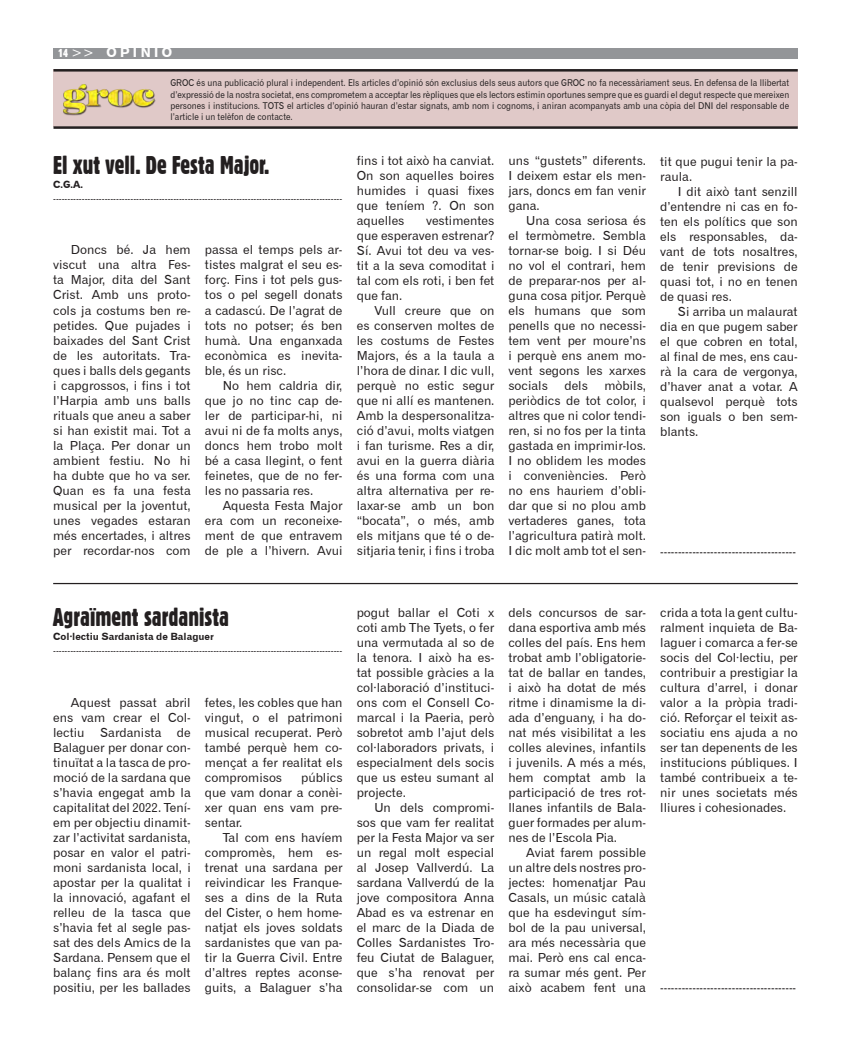
<style>
.page{position:relative;width:851px;height:1053px;background:#fff}
.page>*{position:absolute;margin:0;border:0;box-sizing:border-box;transform-origin:0 0}
.t1{font:25px "Gothic 821 Condensed BT";color:#231f20;scale:.95 1}
.t2{font:13.75px "Gothic 725 BT Black A";letter-spacing:.25em;color:#fff}
.t3{font:12.5px/15px "Gothic 720 BT Roman B";color:#231f20;text-align:justify}
.t4{font:10px "Gothic 720 BT Roman B";color:#231f20}
.t5{font:10px "Gothic 720 BT Bold B";color:#231f20}
.t6{font:9.38px/11.2px "Gothic 720 BT Roman B";color:#231f20;text-align:justify;scale:.9 1}
.s1{font-family:"Gothic 821 Condensed BT";font-size:11.25px}
.s2{font-family:"Gothic 720 BT Roman B"}
</style>
<div class="page">
<div style="left:53px;top:48px;width:744px;height:10px;background:#939598"></div>
<div style="left:53px;top:69px;width:744px;height:58px;background:#e0c9c8"></div>
<hr style="left:53px;top:126px;width:744px;height:3px;background:#231f20">
<hr style="left:53px;top:69px;width:744px;height:3px;background:#231f20">
<img style="left:63px;top:84px;width:93px;height:32px">
<hr style="left:53px;top:583px;width:744px;height:1px;background:#231f20">
<p class="t2" style="left:58px;top:44px;width:116px"><span class="s1">14</span><span class="s2">&gt;&gt;</span> OPINIÓ</p>
<p class="t6" style="left:170px;top:77px;width:689px">GROC és una publicació plural i independent. Els articles d’opinió són exclusius dels seus autors que GROC no fa necessàriament seus. En defensa de la llibertat d’expressió de la nostra societat, ens comprometem a acceptar les rèpliques que els lectors estimin oportunes sempre que es guardi el degut respecte que mereixen persones i institucions. TOTS el articles d’opinió hauran d’estar signats, amb nom i cognoms, i aniran acompanyats amb una còpia del DNI del responsable de l’article i un telèfon de contacte.</p>
<p class="t1" style="left:53px;top:150px;width:229px">El xut vell. De Festa Major.</p>
<p class="t5" style="left:53px;top:178px;width:31px">C.G.A.</p>
<p class="t4" style="left:53px;top:192px;width:290px">-----------------------------------------------------------------------------------------------------</p>
<p class="t3" style="left:53px;top:242px;width:139px;text-indent:18px">Doncs bé. Ja hem viscut una altra Fes&shy;ta Major, dita del Sant Crist. Amb uns proto&shy;cols ja costums ben re&shy;petides. Que pujades i baixades del Sant Crist de les autoritats. Tra&shy;ques i balls dels gegants i capgrossos, i fins i tot l’Harpia amb uns balls rituals que aneu a saber si han existit mai. Tot a la Plaça. Per donar un ambient festiu. No hi ha dubte que ho va ser.<br>Quan es fa una festa musical per la joventut, unes vegades estaran més encertades, i altres per recordar-nos com</p>
<p class="t3" style="left:205px;top:242px;width:139px">passa el temps pels ar&shy;tistes malgrat el seu es&shy;forç. Fins i tot pels gus&shy;tos o pel segell donats a cadascú. De l’agrat de tots no potser; és ben humà. Una enganxada econòmica es inevita&shy;ble, és un risc.</p>
<p class="t3" style="left:205px;top:377px;width:139px;text-indent:18px">No hem caldria dir, que jo no tinc cap de&shy;ler de participar-hi, ni avui ni de fa molts anys, doncs hem trobo molt bé a casa llegint, o fent feinetes, que de no fer&shy;les no passaria res.</p>
<p class="t3" style="left:205px;top:497px;width:139px;text-indent:18px">Aquesta Festa Major era com un reconeixe&shy;ment de que entravem de ple a l’hivern. Avui</p>
<p class="t3" style="left:357px;top:152px;width:139px">fins i tot això ha canviat.<br>On son aquelles boires humides i quasi fixes que teníem ?. On son aquelles</p>
<p class="t3" style="left:357px;top:212px;width:139px;text-indent:69px">vestimentes que esperaven estrenar?<br>Sí. Avui tot deu va ves&shy;tit a la seva comoditat i tal com els roti, i ben fet que fan.</p>
<p class="t3" style="left:357px;top:302px;width:139px;text-indent:18px">Vull creure que on es conserven moltes de les costums de Festes Majors, és a la taula a l’hora de dinar. I dic vull, perquè no estic segur que ni allí es mantenen.<br>Amb la despersonalitza&shy;ció d’avui, molts viatgen i fan turisme. Res a dir, avui en la guerra diària és una forma com una altra alternativa per re&shy;laxar-se amb un bon “bocata”, o més, amb els mitjans que té o de&shy;sitjaria tenir, i fins i troba</p>
<p class="t3" style="left:508px;top:152px;width:139px">uns “gustets” diferents.<br>I deixem estar els men&shy;jars, doncs em fan venir gana.</p>
<p class="t3" style="left:508px;top:212px;width:139px;text-indent:18px">Una cosa seriosa és el termòmetre. Sembla tornar-se boig. I si Déu no vol el contrari, hem de preparar-nos per al&shy;guna cosa pitjor. Perquè els humans que som penells que no necessi&shy;tem vent per moure’ns i perquè ens anem mo&shy;vent segons les xarxes socials</p>
<p class="t3" style="left:508px;top:377px;width:139px;text-indent:96px">mòbils, periòdics de tot color, i altres que ni color tendi&shy;ren, si no fos per la tinta gastada en imprimir-los.<br>I no oblidem les modes i conveniències. Però no ens hauriem d’obli&shy;dar que si no plou amb vertaderes ganes, tota l’agricultura patirà molt.<br>I dic molt amb tot el sen-</p>
<p class="t3" style="left:564px;top:377px;width:25px">dels</p>
<p class="t3" style="left:660px;top:153px;width:139px">tit que pugui tenir la pa&shy;raula.</p>
<p class="t3" style="left:660px;top:183px;width:139px;text-indent:18px">I dit això tant senzill d’entendre ni cas en fo&shy;ten els polítics que son els responsables, da&shy;vant de tots nosaltres, de tenir previsions de quasi tot, i no en tenen de quasi res.</p>
<p class="t3" style="left:660px;top:303px;width:139px;text-indent:18px">Si arriba un malaurat dia en que pugem saber el que cobren en total, al final de mes, ens cau&shy;rà la cara de vergonya, d’haver anat a votar. A qualsevol perquè tots son iguals o ben sem&shy;blants.</p>
<p class="t3" style="left:660px;top:543px;width:137px">--------------------------------------</p>
<p class="t1" style="left:53px;top:602px;width:187px">Agraïment sardanista</p>
<p class="t5" style="left:53px;top:630px;width:162px">Col·lectiu Sardanista de Balaguer</p>
<p class="t4" style="left:53px;top:644px;width:290px">-----------------------------------------------------------------------------------------------------</p>
<p class="t3" style="left:53px;top:695px;width:139px;text-indent:18px">Aquest passat abril ens vam crear el Col· lectiu Sardanista de Balaguer per donar con&shy;tinuïtat a la tasca de pro&shy;moció de la sardana que s’havia engegat amb la capitalitat del 2022. Tení&shy;em per objectiu dinamit&shy;zar l’activitat sardanista, posar en valor el patri&shy;moni sardanista local, i apostar per la qualitat i la innovació, agafant el relleu de la tasca que s’havia fet al segle pas&shy;sat des dels Amics de la Sardana. Pensem que el balanç fins ara és molt positiu, per les ballades</p>
<p class="t3" style="left:205px;top:695px;width:139px">fetes, les cobles que han vingut, o el patrimoni musical recuperat. Però també perquè hem co&shy;mençat a fer realitat els compromisos</p>
<p class="t3" style="left:205px;top:770px;width:139px;text-indent:96px">públics que vam donar a conèi&shy;xer quan ens vam pre&shy;sentar.</p>
<p class="t3" style="left:205px;top:830px;width:139px;text-indent:18px">Tal com ens havíem compromès, hem es&shy;trenat una sardana per reivindicar les Franque&shy;ses a dins de la Ruta del Cister, o hem home&shy;natjat els joves soldats sardanistes que van pa&shy;tir la Guerra Civil. Entre d’altres reptes aconse&shy;guits, a Balaguer s’ha</p>
<p class="t3" style="left:356px;top:605px;width:139px">pogut ballar el Coti x coti amb The Tyets, o fer una vermutada al so de la tenora. I això ha es&shy;tat possible gràcies a la col·laboració d’instituci&shy;ons com el Consell Co&shy;marcal i la Paeria, però sobretot amb l’ajut dels col·laboradors privats, i especialment dels socis que us esteu sumant al projecte.</p>
<p class="t3" style="left:356px;top:800px;width:139px;text-indent:18px">Un dels compromi&shy;sos que vam fer realitat per la Festa Major va ser un regal molt especial al Josep Vallverdú. La sardana Vallverdú de la jove compositora Anna Abad es va estrenar en el marc de la Diada de Colles Sardanistes Tro&shy;feu Ciutat de Balaguer, que s’ha renovat per consolidar-se com un</p>
<p class="t3" style="left:508px;top:605px;width:139px">dels concursos de sar&shy;dana esportiva amb més colles del país. Ens hem trobat amb l’obligatorie&shy;tat de ballar en tandes, i això ha dotat de més ritme i dinamisme la di&shy;ada d’enguany, i ha do&shy;nat més visibilitat a les colles alevines, infantils i juvenils. A més a més, hem comptat amb la participació de tres rot&shy;llanes infantils de Bala&shy;guer formades per alum&shy;nes de l’Escola Pia.</p>
<p class="t3" style="left:508px;top:845px;width:139px;text-indent:18px">Aviat farem possible un altre dels nostres pro&shy;jectes: homenatjar Pau Casals, un músic català que ha esdevingut sím&shy;bol de la pau universal, ara més necessària que mai. Però ens cal enca&shy;ra sumar més gent. Per això acabem fent una</p>
<p class="t3" style="left:660px;top:605px;width:139px">crida a tota la gent cultu&shy;ralment inquieta de Ba&shy;laguer i comarca a fer-se socis del Col·lectiu, per contribuir a prestigiar la cultura d’arrel, i donar valor a la pròpia tradi&shy;ció. Reforçar el teixit as&shy;sociatiu ens ajuda a no ser tan depenents de les institucions públiques. I també contribueix a te&shy;nir unes societats més lliures i cohesionades.</p>
<p class="t3" style="left:660px;top:980px;width:137px">--------------------------------------</p>
</div>
